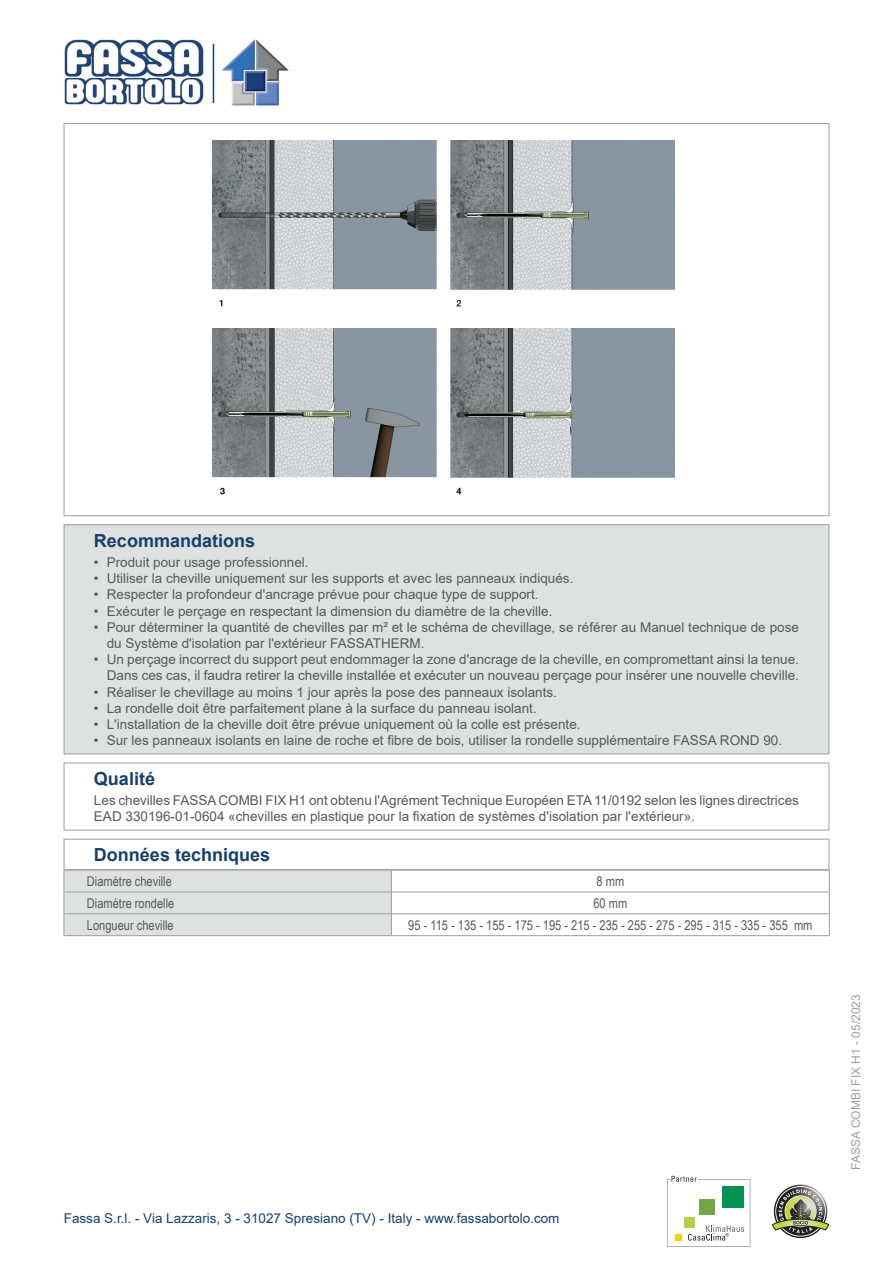
<style>
.page{position:relative;width:893px;height:1263px;background:#fff}
.page>*{position:absolute;margin:0;border:0;box-sizing:border-box;transform-origin:0 0}
.Titolo{font:700 18px "Arial";color:#15406e}
.Qualita{font:13.5px/16.2px "Arial";color:#57585a}
.t1{font:13.5px "Arial";color:#15406e}
.normale_centrato{font:13.5px "Arial Narrow";color:#57585a}
.normale_sx{font:13.5px "Arial Narrow";color:#57585a}
.t2{font:12px "Arial";color:#9ba1a4}
</style>
<div class="page">
<img style="left:213px;top:141px;width:462px;height:166px">
<img style="left:213px;top:328px;width:462px;height:167px">
<div style="left:64px;top:525px;width:765px;height:229px;background:#dfe1e1"></div>
<div style="left:64px;top:525px;width:765px;height:229px;border:1px solid #9ba1a4"></div>
<div style="left:64px;top:763px;width:765px;height:67px;border:1px solid #9ba1a4"></div>
<div style="left:64px;top:839px;width:765px;height:31px;border:1px solid #9ba1a4"></div>
<hr style="left:391px;top:870px;width:439px;height:1px;background:#9ba1a4">
<hr style="left:391px;top:892px;width:439px;height:1px;background:#9ba1a4">
<hr style="left:391px;top:913px;width:439px;height:1px;background:#9ba1a4">
<svg style="left:64px;top:870px;width:328px;height:66px"></svg>
<svg style="left:829px;top:870px;width:1px;height:65px"></svg>
<hr style="left:391px;top:935px;width:439px;height:1px;background:#9ba1a4">
<svg style="left:667px;top:1176px;width:83px;height:71px"></svg>
<svg style="left:772px;top:1186px;width:57px;height:50px"></svg>
<img style="left:64px;top:39px;width:140px;height:66px">
<hr style="left:213px;top:44px;width:1px;height:59px;background:#15406e">
<img style="left:221px;top:39px;width:68px;height:67px">
<p class="Titolo" style="left:94px;top:528px;width:163px">Recommandations</p>
<p class="Qualita" style="left:94px;top:554px;width:216px">• Produit pour usage professionnel.</p>
<p class="Qualita" style="left:94px;top:570px;width:481px">• Utiliser la cheville uniquement sur les supports et avec les panneaux indiqués.</p>
<p class="Qualita" style="left:94px;top:586px;width:446px">• Respecter la profondeur d'ancrage prévue pour chaque type de support.</p>
<p class="Qualita" style="left:94px;top:603px;width:460px">• Exécuter le perçage en respectant la dimension du diamètre de la cheville.</p>
<p class="Qualita" style="left:107px;top:619px;width:694px;text-indent:-13px">• Pour déterminer la quantité de chevilles par m² et le schéma de chevillage, se référer au Manuel technique de pose du Système d'isolation par l'extérieur FASSATHERM.</p>
<p class="Qualita" style="left:94px;top:651px;width:706px;text-align:right">• Un perçage incorrect du support peut endommager la zone d'ancrage de la cheville, en compromettant ainsi la tenue.<br>Dans ces cas, il faudra retirer la cheville installée et exécuter un nouveau perçage pour insérer une nouvelle cheville.</p>
<p class="Qualita" style="left:94px;top:684px;width:464px">• Réaliser le chevillage au moins 1 jour après la pose des panneaux isolants.</p>
<p class="Qualita" style="left:94px;top:700px;width:444px">• La rondelle doit être parfaitement plane à la surface du panneau isolant.</p>
<p class="Qualita" style="left:94px;top:716px;width:488px">• L'installation de la cheville doit être prévue uniquement où la colle est présente.</p>
<p class="Qualita" style="left:94px;top:732px;width:690px">• Sur les panneaux isolants en laine de roche et fibre de bois, utiliser la rondelle supplémentaire FASSA ROND 90.</p>
<p class="Titolo" style="left:94px;top:766px;width:63px">Qualité</p>
<p class="Qualita" style="left:94px;top:792px;width:706px">Les chevilles FASSA COMBI FIX H1 ont obtenu l'Agrément Technique Européen ETA 11/0192 selon les lignes directrices<br>EAD 330196-01-0604 «chevilles en plastique pour la fixation de systèmes d'isolation par l'extérieur».</p>
<p class="Titolo" style="left:94px;top:842px;width:178px">Données techniques</p>
<p class="normale_sx" style="left:87px;top:871px;width:86px">Diamètre cheville</p>
<p class="normale_centrato" style="left:597px;top:871px;width:29px">8 mm</p>
<p class="normale_sx" style="left:87px;top:893px;width:89px">Diamètre rondelle</p>
<p class="normale_centrato" style="left:593px;top:893px;width:35px">60 mm</p>
<p class="normale_sx" style="left:87px;top:915px;width:88px">Longueur cheville</p>
<p class="normale_centrato" style="left:408px;top:915px;width:406px">95 - 115 - 135 - 155 - 175 - 195 - 215 - 235 - 255 - 275 - 295 - 315 - 335 - 355 mm</p>
<p class="t1" style="left:64px;top:1208px;width:497px">Fassa S.r.l. - Via Lazzaris, 3 - 31027 Spresiano (TV) - Italy - www.fassabortolo.com</p>
<p class="t2" style="left:848px;top:1170px;width:177px;rotate:-90deg">FASSA COMBI FIX H1 - 05/2023</p>
</div>
